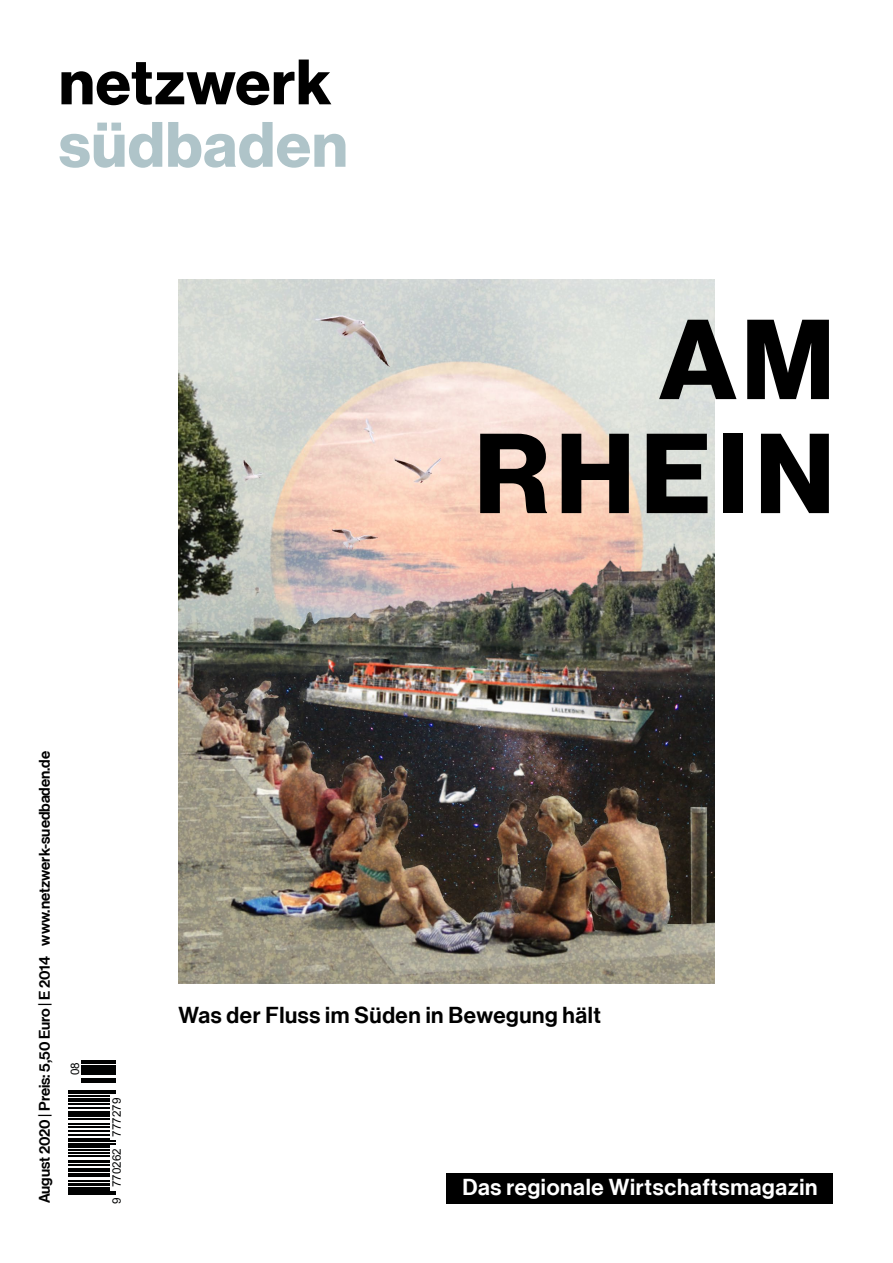
<style>
.page{position:relative;width:893px;height:1263px;background:#fff}
.page>*{position:absolute;margin:0;border:0;box-sizing:border-box;transform-origin:0 0}
.t1{font:111px/114px "N Haas Grotesk DS Std 75 Bd";letter-spacing:.065em;color:#000;text-align:right}
.t2{font:22.5px "N Haas Grotesk DS Std 65 Md";letter-spacing:.025em;color:#000}
.t3{font:22.5px "N Haas Grotesk DS Std 65 Md";letter-spacing:.03em;color:#fff}
.t4{font:15px "N Haas Grotesk DS Std 65 Md";color:#000}
.t5{font:11.7px "Arial";color:#010202}
</style>
<div class="page">
<svg style="left:69px;top:1060px;width:47px;height:135px"></svg>
<hr style="left:69px;top:1193px;width:47px;height:1px;background:#010202">
<hr style="left:69px;top:1191px;width:47px;height:1px;background:#010202">
<hr style="left:69px;top:1187px;width:41px;height:3px;background:#010202">
<hr style="left:69px;top:1183px;width:41px;height:3px;background:#010202">
<hr style="left:69px;top:1180px;width:41px;height:1px;background:#010202">
<hr style="left:69px;top:1176px;width:41px;height:1px;background:#010202">
<hr style="left:69px;top:1174px;width:41px;height:1px;background:#010202">
<hr style="left:69px;top:1168px;width:41px;height:3px;background:#010202">
<hr style="left:69px;top:1165px;width:41px;height:1px;background:#010202">
<hr style="left:69px;top:1160px;width:41px;height:2px;background:#010202">
<hr style="left:69px;top:1155px;width:41px;height:1px;background:#010202">
<hr style="left:69px;top:1153px;width:41px;height:1px;background:#010202">
<hr style="left:69px;top:1149px;width:41px;height:1px;background:#010202">
<hr style="left:69px;top:1145px;width:41px;height:2px;background:#010202">
<hr style="left:69px;top:1143px;width:47px;height:1px;background:#010202">
<hr style="left:69px;top:1141px;width:47px;height:1px;background:#010202">
<hr style="left:69px;top:1139px;width:41px;height:1px;background:#010202">
<hr style="left:69px;top:1134px;width:41px;height:1px;background:#010202">
<hr style="left:69px;top:1131px;width:41px;height:1px;background:#010202">
<hr style="left:69px;top:1126px;width:41px;height:1px;background:#010202">
<hr style="left:69px;top:1123px;width:41px;height:1px;background:#010202">
<hr style="left:69px;top:1119px;width:41px;height:1px;background:#010202">
<hr style="left:69px;top:1114px;width:41px;height:2px;background:#010202">
<hr style="left:69px;top:1111px;width:41px;height:2px;background:#010202">
<hr style="left:69px;top:1108px;width:41px;height:1px;background:#010202">
<hr style="left:69px;top:1103px;width:41px;height:1px;background:#010202">
<hr style="left:69px;top:1098px;width:41px;height:3px;background:#010202">
<hr style="left:69px;top:1096px;width:41px;height:1px;background:#010202">
<hr style="left:69px;top:1092px;width:47px;height:1px;background:#010202">
<hr style="left:69px;top:1090px;width:47px;height:1px;background:#010202">
<hr style="left:82px;top:1081px;width:34px;height:1px;background:#010202">
<hr style="left:82px;top:1078px;width:34px;height:2px;background:#010202">
<hr style="left:82px;top:1073px;width:34px;height:2px;background:#010202">
<hr style="left:82px;top:1070px;width:34px;height:1px;background:#010202">
<hr style="left:82px;top:1068px;width:34px;height:1px;background:#010202">
<hr style="left:82px;top:1065px;width:34px;height:2px;background:#010202">
<hr style="left:82px;top:1060px;width:34px;height:4px;background:#010202">
<img style="left:179px;top:280px;width:535px;height:703px">
<div style="left:446px;top:1173px;width:387px;height:30px;background:#000"></div>
<svg style="left:61px;top:60px;width:270px;height:45px"></svg>
<svg style="left:60px;top:122px;width:102px;height:46px"></svg>
<svg style="left:168px;top:122px;width:177px;height:46px"></svg>
<h1 class="t1" style="left:475px;top:305px;width:361px">AM<br>RHEIN</h1>
<p class="t4" style="left:36px;top:1203px;width:454px;rotate:-90deg">August 2020 | Preis: 5,50 Euro | E 2014 www.netzwerk-suedbaden.de</p>
<p class="t5" style="left:67px;top:1075px;width:15px;rotate:-90deg">08</p>
<p class="t5" style="left:109px;top:1204px;width:108px;rotate:-90deg">9 770262 777279</p>
<h2 class="t2" style="left:179px;top:1002px;width:424px">Was der Fluss im Süden in Bewegung hält</h2>
<h2 class="t3" style="left:462px;top:1174px;width:357px">Das regionale Wirtschaftsmagazin</h2>
</div>
